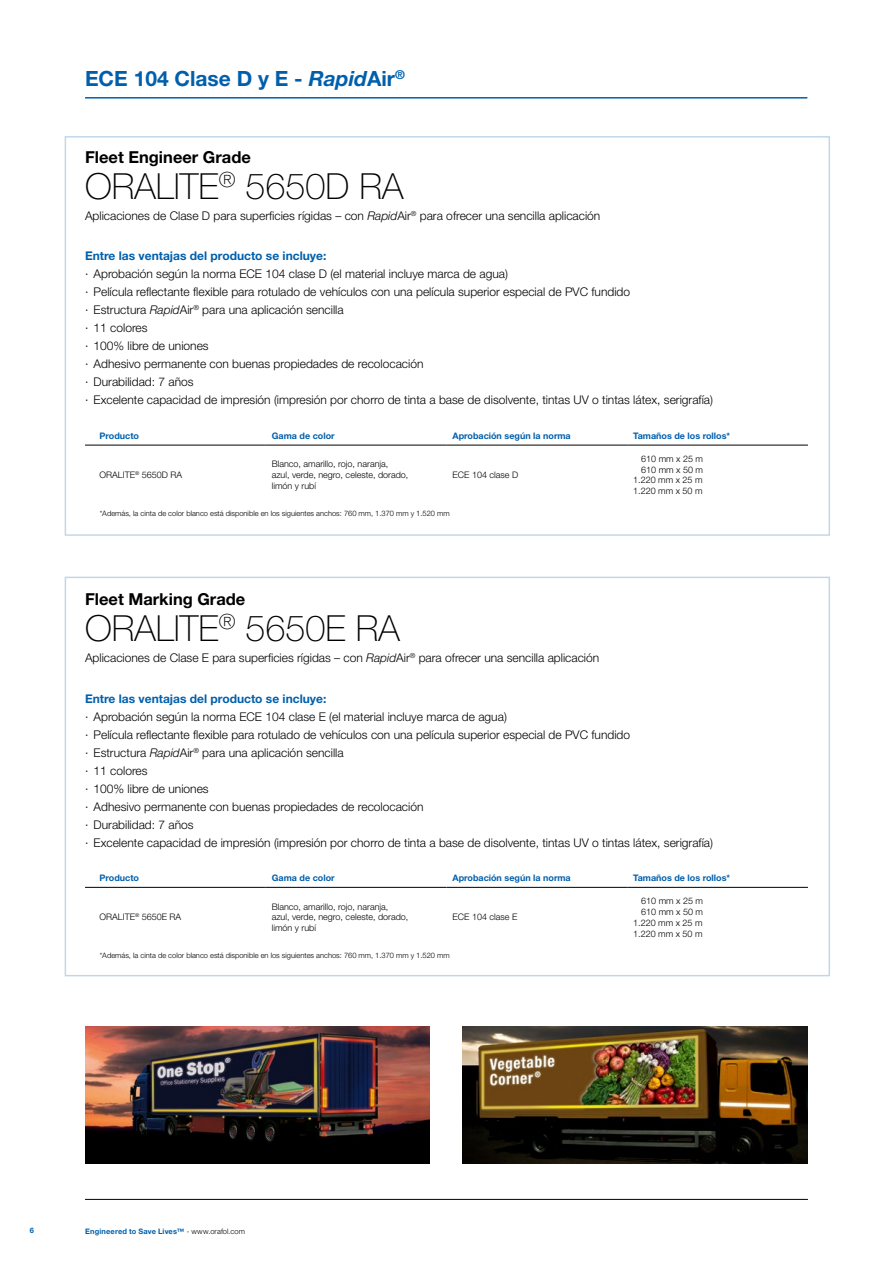
<style>
.page{position:relative;width:893px;height:1263px;background:#fff}
.page>*{position:absolute;margin:0;border:0;box-sizing:border-box;transform-origin:0 0}
.t1{font:100 36px "Helvetica Neue LT Std";color:#000}
.t2{font:700 21px "Helvetica Neue LT Std";color:#005fac}
.t3{font:700 16.5px "Helvetica Neue LT Std";color:#000}
.t4{font:300 12px/18px "Helvetica Neue LT Std";color:#000}
.t5{font:700 12px "Helvetica Neue LT Std";color:#005fac}
.t6{font:300 9px/10.8px "Helvetica Neue LT Std";color:#000}
.t7{font:700 9px "Helvetica Neue LT Std";color:#005fac}
.t8{font:300 7.5px "Helvetica Neue LT Std";color:#000}
.t9{font:700 7.5px "Helvetica Neue LT Std";letter-spacing:.02em;color:#005fac}
.s1{font-style:italic}
.s2{font-weight:300;color:#000}
</style>
<div class="page">
<hr style="left:85px;top:1199px;width:723px;height:1px;background:#000">
<hr style="left:85px;top:97px;width:722px;height:2px;background:#005fac">
<hr style="left:85px;top:445px;width:181px;height:1px;background:#000">
<hr style="left:266px;top:445px;width:180px;height:1px;background:#000">
<hr style="left:446px;top:445px;width:181px;height:1px;background:#000">
<hr style="left:627px;top:445px;width:181px;height:1px;background:#000">
<hr style="left:85px;top:887px;width:181px;height:1px;background:#000">
<hr style="left:266px;top:887px;width:180px;height:1px;background:#000">
<hr style="left:446px;top:887px;width:181px;height:1px;background:#000">
<hr style="left:627px;top:887px;width:181px;height:1px;background:#000">
<img style="left:85px;top:1026px;width:345px;height:137px">
<img style="left:462px;top:1026px;width:345px;height:137px">
<h2 class="t2" style="left:85px;top:66px;width:321px">ECE 104 Clase D y E - <span class="s1">Rapid</span>Air<sup>®</sup></h2>
<h3 class="t3" style="left:85px;top:147px;width:167px">Fleet Engineer Grade</h3>
<h1 class="t1" style="left:85px;top:165px;width:320px">ORALITE<sup>®</sup> 5650D RA</h1>
<p class="t4" style="left:85px;top:206px;width:517px">Aplicaciones de Clase D para superficies rígidas – con <span class="s1">Rapid</span>Air<sup>®</sup> para ofrecer una sencilla aplicación</p>
<p class="t5" style="left:85px;top:249px;width:243px">Entre las ventajas del producto se incluye:</p>
<p class="t4" style="left:85px;top:265px;width:630px">· Aprobación según la norma ECE 104 clase D (el material incluye marca de agua)<br>· Película reflectante flexible para rotulado de vehículos con una película superior especial de PVC fundido<br>· Estructura <span class="s1">Rapid</span>Air<sup>®</sup> para una aplicación sencilla<br>· 11 colores<br>· 100% libre de uniones<br>· Adhesivo permanente con buenas propiedades de recolocación<br>· Durabilidad: 7 años<br>· Excelente capacidad de impresión (impresión por chorro de tinta a base de disolvente, tintas UV o tintas látex, serigrafía)</p>
<p class="t7" style="left:100px;top:430px;width:41px">Producto</p>
<p class="t7" style="left:272px;top:430px;width:64px">Gama de color</p>
<p class="t7" style="left:452px;top:430px;width:120px">Aprobación según la norma</p>
<p class="t7" style="left:633px;top:430px;width:98px">Tamaños de los rollos*</p>
<p class="t6" style="left:100px;top:469px;width:84px">ORALITE<sup>®</sup> 5650D RA</p>
<p class="t6" style="left:272px;top:458px;width:138px">Blanco, amarillo, rojo, naranja, azul, verde, negro, celeste, dorado, limón y rubí</p>
<p class="t6" style="left:452px;top:469px;width:67px">ECE 104 clase D</p>
<p class="t6" style="left:633px;top:453px;width:71px;text-align:right">610 mm x 25 m<br>610 mm x 50 m<br>1.220 mm x 25 m<br>1.220 mm x 50 m</p>
<p class="t8" style="left:100px;top:509px;width:351px">*Además, la cinta de color blanco está disponible en los siguientes anchos: 760 mm, 1.370 mm y 1.520 mm</p>
<h3 class="t3" style="left:85px;top:589px;width:162px">Fleet Marking Grade</h3>
<h1 class="t1" style="left:85px;top:607px;width:316px">ORALITE<sup>®</sup> 5650E RA</h1>
<p class="t4" style="left:85px;top:648px;width:516px">Aplicaciones de Clase E para superficies rígidas – con <span class="s1">Rapid</span>Air<sup>®</sup> para ofrecer una sencilla aplicación</p>
<p class="t5" style="left:85px;top:691px;width:243px">Entre las ventajas del producto se incluye:</p>
<p class="t4" style="left:85px;top:707px;width:630px">· Aprobación según la norma ECE 104 clase E (el material incluye marca de agua)<br>· Película reflectante flexible para rotulado de vehículos con una película superior especial de PVC fundido<br>· Estructura <span class="s1">Rapid</span>Air<sup>®</sup> para una aplicación sencilla<br>· 11 colores<br>· 100% libre de uniones<br>· Adhesivo permanente con buenas propiedades de recolocación<br>· Durabilidad: 7 años<br>· Excelente capacidad de impresión (impresión por chorro de tinta a base de disolvente, tintas UV o tintas látex, serigrafía)</p>
<p class="t7" style="left:100px;top:872px;width:41px">Producto</p>
<p class="t7" style="left:272px;top:872px;width:64px">Gama de color</p>
<p class="t7" style="left:452px;top:872px;width:120px">Aprobación según la norma</p>
<p class="t7" style="left:633px;top:872px;width:98px">Tamaños de los rollos*</p>
<p class="t6" style="left:100px;top:911px;width:83px">ORALITE<sup>®</sup> 5650E RA</p>
<p class="t6" style="left:272px;top:901px;width:138px">Blanco, amarillo, rojo, naranja, azul, verde, negro, celeste, dorado, limón y rubí</p>
<p class="t6" style="left:452px;top:911px;width:66px">ECE 104 clase E</p>
<p class="t6" style="left:633px;top:895px;width:71px;text-align:right">610 mm x 25 m<br>610 mm x 50 m<br>1.220 mm x 25 m<br>1.220 mm x 50 m</p>
<p class="t8" style="left:100px;top:951px;width:351px">*Además, la cinta de color blanco está disponible en los siguientes anchos: 760 mm, 1.370 mm y 1.520 mm</p>
<p class="t9" style="left:30px;top:1226px;width:6px">6</p>
<p class="t9" style="left:85px;top:1227px;width:162px">Engineered to Save Lives™ <span class="s2">- www.orafol.com</span></p>
</div>
